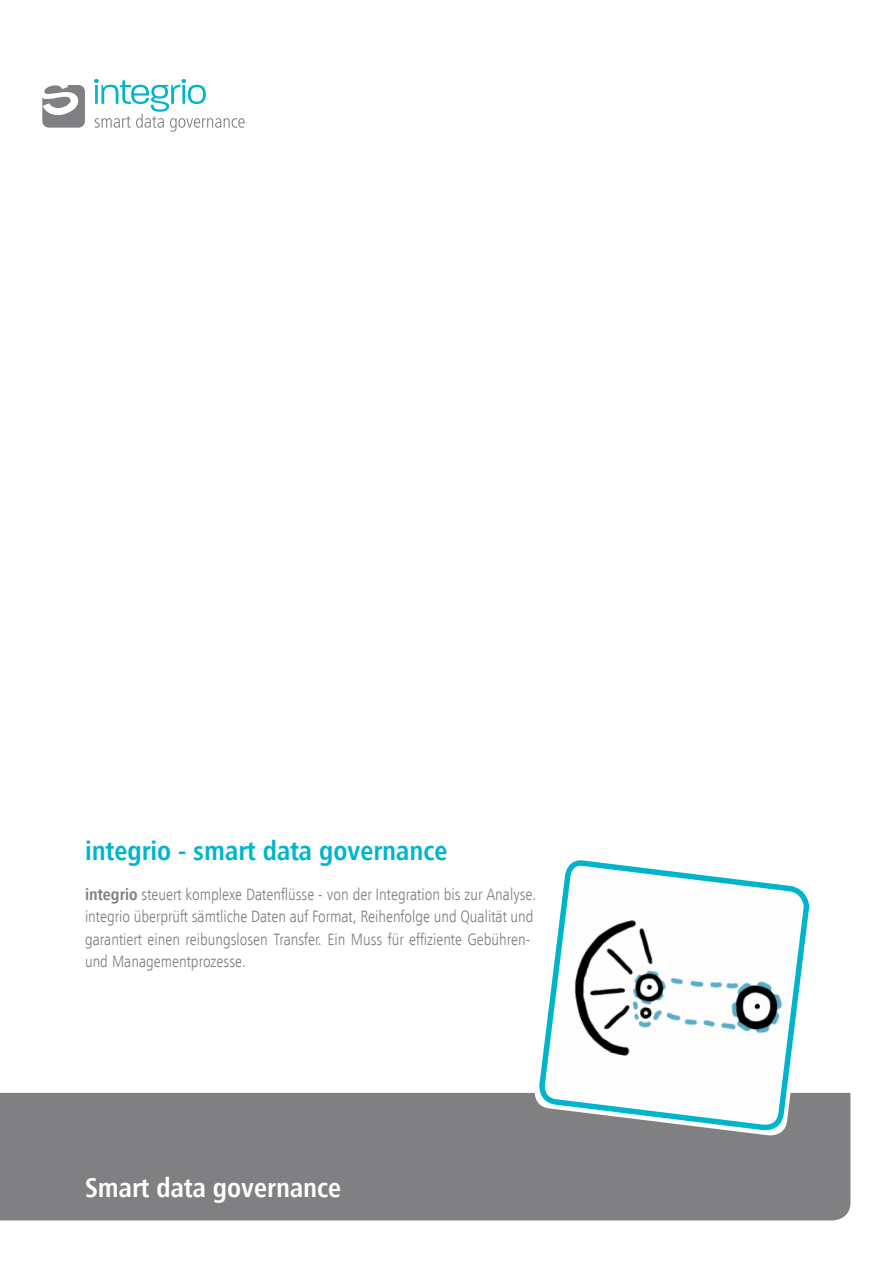
<style>
.page{position:relative;width:893px;height:1263px;background:#fff}
.page>*{position:absolute;margin:0;border:0;box-sizing:border-box;transform-origin:0 0}
._02_Lead{font:27px "Humanist 777 TL Bold Cn B";color:#00b5cb}
._02_Lead-2{font:27px "Humanist 777 TL Bold Cn B";color:#fff}
._02_Lead-3{font:16.5px/22.5px "Humanist 777 TL Light Cn B";color:#808083}
.s1{font-family:"Humanist 777 TL Bold Cn B"}
</style>
<div class="page">
<svg style="left:94px;top:79px;width:151px;height:53px"></svg>
<div style="left:42px;top:85px;width:43px;height:43px;background:#807f84;border-radius:6px"></div>
<svg style="left:42px;top:85px;width:38px;height:32px"></svg>
<div style="left:0;top:1093px;width:850px;height:127px;background:#808083"></div>
<svg style="left:536px;top:860px;width:277px;height:314px"></svg>
<p class="_02_Lead" style="left:85px;top:833px;width:364px">integrio - smart data governance</p>
<p class="_02_Lead-3" style="left:85px;top:882px;width:453px"><span class="s1">integrio</span> steuert komplexe Datenflüsse - von der Integration bis zur Analyse. integrio überprüft sämtliche Daten auf Format, Reihenfolge und Qualität und garantiert einen reibungslosen Transfer. Ein Muss für effiziente Gebühren&shy;und Managementprozesse.</p>
<p class="_02_Lead-2" style="left:85px;top:1170px;width:258px">Smart data governance</p>
</div>
